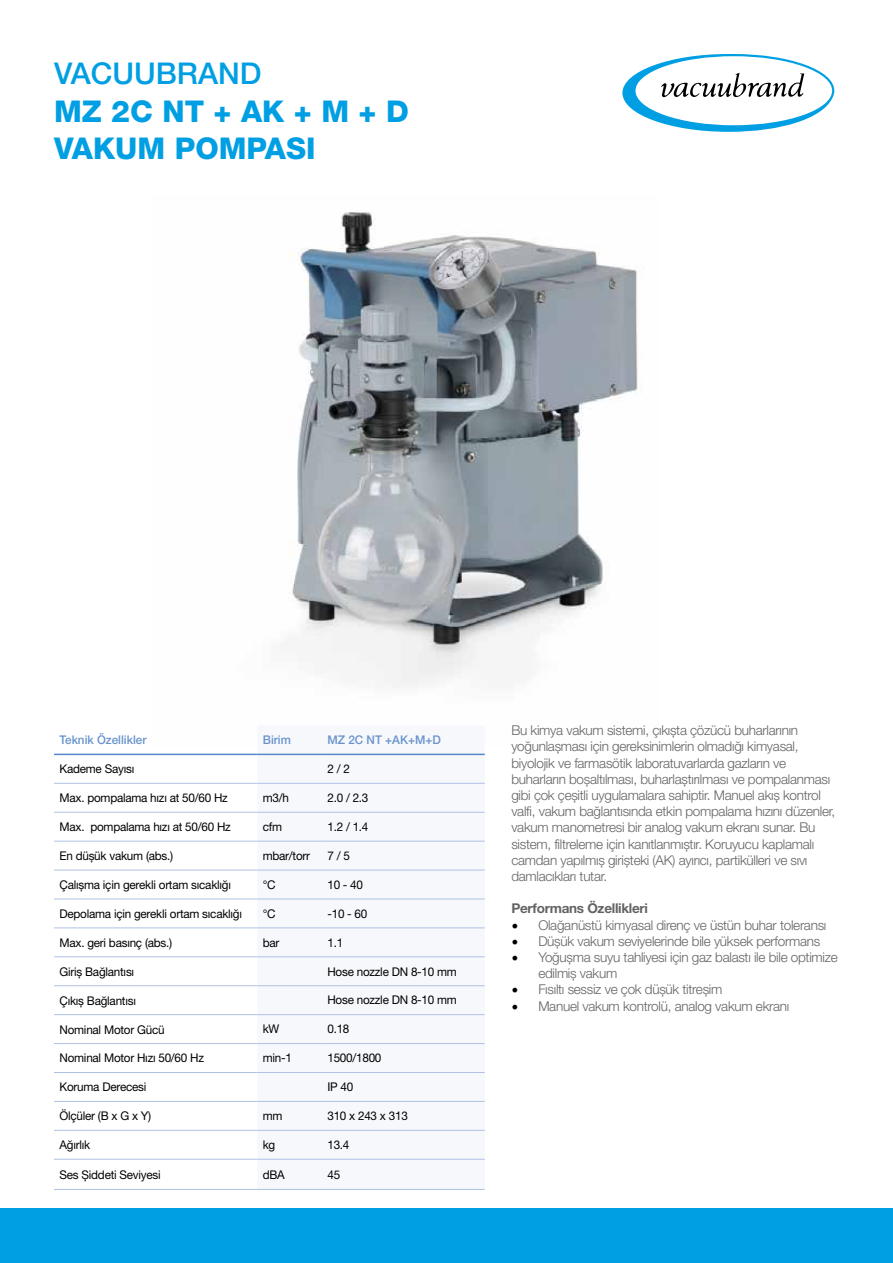
<style>
.page{position:relative;width:893px;height:1263px;background:#fff}
.page>*{position:absolute;margin:0;border:0;box-sizing:border-box;transform-origin:0 0}
.t1{font:800 30px/37.5px "Helvetica Neue LT Pro";color:#009fe3}
.t2{font:500 30px "Helvetica Neue LT Pro";color:#009fe3}
.t3{font:300 13.5px/16.2px "Helvetica Neue LT Pro";letter-spacing:-.02em;color:#646363}
.t4{font:700 13.5px "Helvetica Neue LT Pro";letter-spacing:-.02em;color:#646363}
.t5{font:12px "Helvetica Neue LT Pro";letter-spacing:-.02em;color:#000}
.t6{font:500 12px "Helvetica Neue LT Pro";color:#6993cd}
.s1{font-family:"Minion Pro";font-weight:400;font-size:18px;color:#000}
</style>
<div class="page">
<img style="left:284px;top:212px;width:354px;height:476px">
<div style="left:257px;top:753px;width:228px;height:436px;background:#f6f8fc"></div>
<hr style="left:54px;top:783px;width:203px;height:1px;background:#b0c1e5">
<hr style="left:257px;top:783px;width:65px;height:1px;background:#b0c1e5">
<hr style="left:322px;top:783px;width:163px;height:1px;background:#b0c1e5">
<hr style="left:54px;top:812px;width:203px;height:1px;background:#b0c1e5">
<hr style="left:257px;top:812px;width:65px;height:1px;background:#b0c1e5">
<hr style="left:322px;top:812px;width:163px;height:1px;background:#b0c1e5">
<hr style="left:54px;top:841px;width:203px;height:1px;background:#b0c1e5">
<hr style="left:257px;top:841px;width:65px;height:1px;background:#b0c1e5">
<hr style="left:322px;top:841px;width:163px;height:1px;background:#b0c1e5">
<hr style="left:54px;top:870px;width:203px;height:1px;background:#b0c1e5">
<hr style="left:257px;top:870px;width:65px;height:1px;background:#b0c1e5">
<hr style="left:322px;top:870px;width:163px;height:1px;background:#b0c1e5">
<hr style="left:54px;top:899px;width:203px;height:1px;background:#b0c1e5">
<hr style="left:257px;top:899px;width:65px;height:1px;background:#b0c1e5">
<hr style="left:322px;top:899px;width:163px;height:1px;background:#b0c1e5">
<hr style="left:54px;top:928px;width:203px;height:1px;background:#b0c1e5">
<hr style="left:257px;top:928px;width:65px;height:1px;background:#b0c1e5">
<hr style="left:322px;top:928px;width:163px;height:1px;background:#b0c1e5">
<hr style="left:54px;top:956px;width:203px;height:1px;background:#b0c1e5">
<hr style="left:257px;top:956px;width:65px;height:1px;background:#b0c1e5">
<hr style="left:322px;top:956px;width:163px;height:1px;background:#b0c1e5">
<hr style="left:54px;top:985px;width:203px;height:1px;background:#b0c1e5">
<hr style="left:257px;top:985px;width:65px;height:1px;background:#b0c1e5">
<hr style="left:322px;top:985px;width:163px;height:1px;background:#b0c1e5">
<hr style="left:54px;top:1014px;width:203px;height:1px;background:#b0c1e5">
<hr style="left:257px;top:1014px;width:65px;height:1px;background:#b0c1e5">
<hr style="left:322px;top:1014px;width:163px;height:1px;background:#b0c1e5">
<hr style="left:54px;top:1043px;width:203px;height:1px;background:#b0c1e5">
<hr style="left:257px;top:1043px;width:65px;height:1px;background:#b0c1e5">
<hr style="left:322px;top:1043px;width:163px;height:1px;background:#b0c1e5">
<hr style="left:54px;top:1072px;width:203px;height:1px;background:#b0c1e5">
<hr style="left:257px;top:1072px;width:65px;height:1px;background:#b0c1e5">
<hr style="left:322px;top:1072px;width:163px;height:1px;background:#b0c1e5">
<hr style="left:54px;top:1101px;width:203px;height:1px;background:#b0c1e5">
<hr style="left:257px;top:1101px;width:65px;height:1px;background:#b0c1e5">
<hr style="left:322px;top:1101px;width:163px;height:1px;background:#b0c1e5">
<hr style="left:54px;top:1130px;width:203px;height:1px;background:#b0c1e5">
<hr style="left:257px;top:1130px;width:65px;height:1px;background:#b0c1e5">
<hr style="left:322px;top:1130px;width:163px;height:1px;background:#b0c1e5">
<hr style="left:54px;top:1159px;width:203px;height:1px;background:#b0c1e5">
<hr style="left:257px;top:1159px;width:65px;height:1px;background:#b0c1e5">
<hr style="left:322px;top:1159px;width:163px;height:1px;background:#b0c1e5">
<hr style="left:54px;top:1189px;width:203px;height:1px;background:#b0c1e5">
<hr style="left:257px;top:1189px;width:65px;height:1px;background:#b0c1e5">
<hr style="left:322px;top:1189px;width:163px;height:1px;background:#b0c1e5">
<hr style="left:54px;top:754px;width:203px;height:1px;background:#5488c7">
<hr style="left:257px;top:754px;width:65px;height:1px;background:#5488c7">
<hr style="left:322px;top:754px;width:163px;height:1px;background:#5488c7">
<svg style="left:622px;top:54px;width:212px;height:78px"></svg>
<div style="left:0;top:1208px;width:893px;height:55px;background:#009fe3"></div>
<h1 class="t2" style="left:54px;top:56px;width:209px">VACUUBRAND</h1>
<h1 class="t1" style="left:54px;top:92px;width:356px">MZ 2C NT + AK + M + D<br>VAKUM POMPASI</h1>
<p class="t6" style="left:60px;top:733px;width:88px">Teknik Özellikler</p>
<p class="t6" style="left:263px;top:733px;width:30px">Birim</p>
<p class="t6" style="left:327px;top:733px;width:115px">MZ 2C NT +AK+M+D</p>
<p class="t5" style="left:60px;top:762px;width:76px">Kademe Sayısı</p>
<p class="t5" style="left:327px;top:762px;width:24px">2 / 2</p>
<p class="t5" style="left:60px;top:791px;width:170px">Max. pompalama hızı at 50/60 Hz</p>
<p class="t5" style="left:263px;top:791px;width:28px">m3/h</p>
<p class="t5" style="left:327px;top:791px;width:43px">2.0 / 2.3</p>
<p class="t5" style="left:60px;top:820px;width:173px">Max. pompalama hızı at 50/60 Hz</p>
<p class="t5" style="left:263px;top:819px;width:21px">cfm</p>
<p class="t5" style="left:327px;top:819px;width:43px">1.2 / 1.4</p>
<p class="t5" style="left:60px;top:849px;width:115px">En düşük vakum (abs.)</p>
<p class="t5" style="left:263px;top:848px;width:49px">mbar/torr</p>
<p class="t5" style="left:327px;top:848px;width:24px">7 / 5</p>
<p class="t5" style="left:60px;top:877px;width:173px">Çalışma için gerekli ortam sıcaklığı</p>
<p class="t5" style="left:263px;top:877px;width:14px">°C</p>
<p class="t5" style="left:327px;top:877px;width:37px">10 - 40</p>
<p class="t5" style="left:60px;top:906px;width:184px">Depolama için gerekli ortam sıcaklığı</p>
<p class="t5" style="left:263px;top:906px;width:14px">°C</p>
<p class="t5" style="left:327px;top:906px;width:41px">-10 - 60</p>
<p class="t5" style="left:60px;top:935px;width:114px">Max. geri basınç (abs.)</p>
<p class="t5" style="left:263px;top:935px;width:18px">bar</p>
<p class="t5" style="left:327px;top:935px;width:17px">1.1</p>
<p class="t5" style="left:60px;top:964px;width:76px">Giriş Bağlantısı</p>
<p class="t5" style="left:327px;top:964px;width:131px">Hose nozzle DN 8-10 mm</p>
<p class="t5" style="left:60px;top:993px;width:78px">Çıkış Bağlantısı</p>
<p class="t5" style="left:327px;top:993px;width:131px">Hose nozzle DN 8-10 mm</p>
<p class="t5" style="left:60px;top:1022px;width:107px">Nominal Motor Gücü</p>
<p class="t5" style="left:263px;top:1022px;width:18px">kW</p>
<p class="t5" style="left:327px;top:1022px;width:24px">0.18</p>
<p class="t5" style="left:60px;top:1051px;width:146px">Nominal Motor Hızı 50/60 Hz</p>
<p class="t5" style="left:263px;top:1051px;width:31px">min-1</p>
<p class="t5" style="left:327px;top:1051px;width:56px">1500/1800</p>
<p class="t5" style="left:60px;top:1080px;width:88px">Koruma Derecesi</p>
<p class="t5" style="left:327px;top:1080px;width:27px">IP 40</p>
<p class="t5" style="left:60px;top:1109px;width:93px">Ölçüler (B x G x Y)</p>
<p class="t5" style="left:263px;top:1109px;width:21px">mm</p>
<p class="t5" style="left:327px;top:1109px;width:82px">310 x 243 x 313</p>
<p class="t5" style="left:60px;top:1138px;width:32px">Ağırlık</p>
<p class="t5" style="left:263px;top:1137px;width:14px">kg</p>
<p class="t5" style="left:327px;top:1137px;width:24px">13.4</p>
<p class="t5" style="left:60px;top:1167px;width:103px">Ses Şiddeti Seviyesi</p>
<p class="t5" style="left:263px;top:1167px;width:24px">dBA</p>
<p class="t5" style="left:327px;top:1167px;width:14px">45</p>
<p class="t3" style="left:511px;top:722px;width:325px">Bu kimya vakum sistemi, çıkışta çözücü buharlarının yoğunlaşması için gereksinimlerin olmadığı kimyasal, biyolojik ve farmasötik laboratuvarlarda gazların ve buharların boşaltılması, buharlaştırılması ve pompalanması gibi çok çeşitli uygulamalara sahiptir. Manuel akış kontrol valfi, vakum bağlantısında etkin pompalama hızını düzenler, vakum manometresi bir analog vakum ekranı sunar. Bu sistem, filtreleme için kanıtlanmıştır. Koruyucu kaplamalı camdan yapılmış girişteki (AK) ayırıcı, partikülleri ve sıvı damlacıkları tutar.</p>
<p class="t4" style="left:511px;top:900px;width:138px">Performans Özellikleri</p>
<p class="t3" style="left:511px;top:916px;width:317px"><span class="s1">•</span> Olağanüstü kimyasal direnç ve üstün buhar toleransı</p>
<p class="t3" style="left:511px;top:932px;width:310px"><span class="s1">•</span> Düşük vakum seviyelerinde bile yüksek performans</p>
<p class="t3" style="left:538px;top:949px;width:301px;text-indent:-27px"><span class="s1">•</span> Yoğuşma suyu tahliyesi için gaz balastı ile bile optimize edilmiş vakum</p>
<p class="t3" style="left:511px;top:981px;width:213px"><span class="s1">•</span> Fısıltı sessiz ve çok düşük titreşim</p>
<p class="t3" style="left:511px;top:997px;width:280px"><span class="s1">•</span> Manuel vakum kontrolü, analog vakum ekranı</p>
</div>
